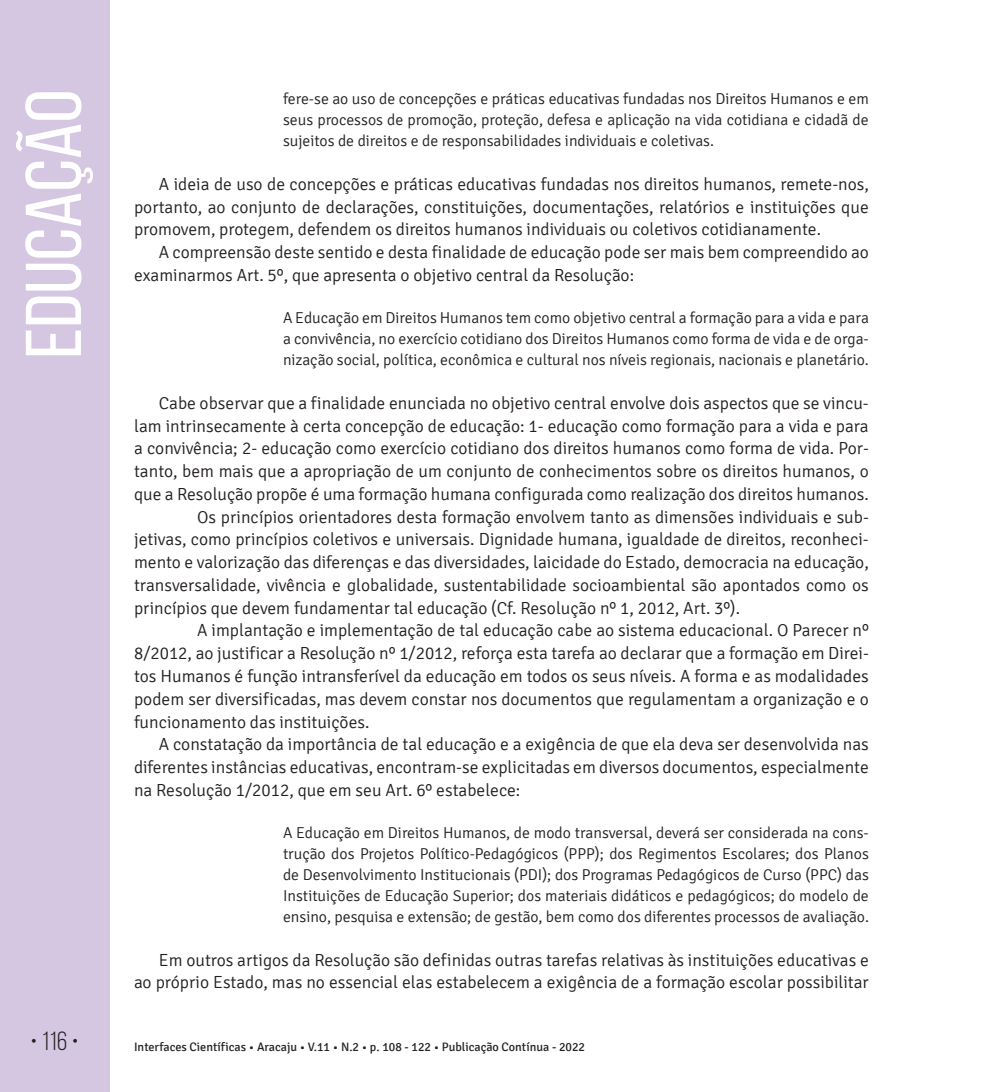
<style>
.page{position:relative;width:993px;height:1092px;background:#fff}
.page>*{position:absolute;margin:0;border:0;box-sizing:border-box;transform-origin:0 0}
.t1{font:78.75px "Bebas Neue";color:#fff;scale:1.09 1}
.t2{font:26.25px "Bebas Neue";color:#231f20}
.t3{font:300 17.5px/22.8px "Signika";color:#231f20;text-align:justify}
.t4{font:300 15.75px/21px "Signika";color:#231f20;text-align:justify}
.t5{font:12.25px "Signika";color:#231f20}
</style>
<div class="page">
<div style="left:0;top:0;width:109px;height:1091px;background:#d5c6e1"></div>
<h1 class="t1" style="left:11px;top:358px;width:248px;rotate:-90deg">EDUCAÇÃO</h1>
<p class="t4" style="left:283px;top:89px;width:587px">fere-se ao uso de concepções e práticas educativas fundadas nos Direitos Humanos e em seus processos de promoção, proteção, defesa e aplicação na vida cotidiana e cidadã de sujeitos de direitos e de responsabilidades individuais e coletivas.</p>
<p class="t3" style="left:134px;top:173px;width:736px;text-indent:25px">A ideia de uso de concepções e práticas educativas fundadas nos direitos humanos, remete-nos, portanto, ao conjunto de declarações, constituições, documentações, relatórios e instituições que promovem, protegem, defendem os direitos humanos individuais ou coletivos cotidianamente.</p>
<p class="t3" style="left:134px;top:241px;width:736px;text-indent:25px">A compreensão deste sentido e desta finalidade de educação pode ser mais bem compreendido ao examinarmos Art. 5º, que apresenta o objetivo central da Resolução:</p>
<p class="t4" style="left:283px;top:307px;width:587px">A Educação em Direitos Humanos tem como objetivo central a formação para a vida e para a convivência, no exercício cotidiano dos Direitos Humanos como forma de vida e de orga&shy;nização social, política, econômica e cultural nos níveis regionais, nacionais e planetário.</p>
<p class="t3" style="left:159px;top:392px;width:711px">Cabe observar que a finalidade enunciada no objetivo central envolve dois aspectos que se vincu-</p>
<p class="t3" style="left:134px;top:414px;width:736px">lam intrinsecamente à certa concepção de educação: 1- educação como formação para a vida e para</p>
<p class="t3" style="left:134px;top:437px;width:736px">a convivência; 2- educação como exercício cotidiano dos direitos humanos como forma de vida. Por-</p>
<p class="t3" style="left:134px;top:460px;width:736px">tanto, bem mais que a apropriação de um conjunto de conhecimentos sobre os direitos humanos, o</p>
<p class="t3" style="left:134px;top:483px;width:736px">que a Resolução propõe é uma formação humana configurada como realização dos direitos humanos.</p>
<p class="t3" style="left:197px;top:505px;width:673px">Os princípios orientadores desta formação envolvem tanto as dimensões individuais e sub-</p>
<p class="t3" style="left:134px;top:528px;width:736px">jetivas, como princípios coletivos e universais. Dignidade humana, igualdade de direitos, reconheci-</p>
<p class="t3" style="left:134px;top:551px;width:736px">mento e valorização das diferenças e das diversidades, laicidade do Estado, democracia na educação,</p>
<p class="t3" style="left:134px;top:574px;width:736px">transversalidade, vivência e globalidade, sustentabilidade socioambiental são apontados como os</p>
<p class="t3" style="left:134px;top:596px;width:607px">princípios que devem fundamentar tal educação (Cf. Resolução nº 1, 2012, Art. 3º).</p>
<p class="t3" style="left:197px;top:619px;width:673px">A implantação e implementação de tal educação cabe ao sistema educacional. O Parecer nº</p>
<p class="t3" style="left:134px;top:642px;width:736px">8/2012, ao justificar a Resolução nº 1/2012, reforça esta tarefa ao declarar que a formação em Direi-</p>
<p class="t3" style="left:134px;top:665px;width:736px">tos Humanos é função intransferível da educação em todos os seus níveis. A forma e as modalidades</p>
<p class="t3" style="left:134px;top:687px;width:736px">podem ser diversificadas, mas devem constar nos documentos que regulamentam a organização e o</p>
<p class="t3" style="left:134px;top:710px;width:237px">funcionamento das instituições.</p>
<p class="t3" style="left:159px;top:733px;width:711px">A constatação da importância de tal educação e a exigência de que ela deva ser desenvolvida nas</p>
<p class="t3" style="left:134px;top:756px;width:736px">diferentes instâncias educativas, encontram-se explicitadas em diversos documentos, especialmente</p>
<p class="t3" style="left:134px;top:778px;width:388px">na Resolução 1/2012, que em seu Art. 6º estabelece:</p>
<p class="t4" style="left:283px;top:822px;width:587px">A Educação em Direitos Humanos, de modo transversal, deverá ser considerada na cons&shy;trução dos Projetos Político-Pedagógicos (PPP); dos Regimentos Escolares; dos Planos de Desenvolvimento Institucionais (PDI); dos Programas Pedagógicos de Curso (PPC) das Instituições de Educação Superior; dos materiais didáticos e pedagógicos; do modelo de ensino, pesquisa e extensão; de gestão, bem como dos diferentes processos de avaliação.</p>
<p class="t3" style="left:134px;top:948px;width:736px;text-align:right">Em outros artigos da Resolução são definidas outras tarefas relativas às instituições educativas e<br>ao próprio Estado, mas no essencial elas estabelecem a exigência de a formação escolar possibilitar</p>
<h2 class="t2" style="left:30px;top:1026px;width:50px">• 116 •</h2>
<p class="t5" style="left:134px;top:1040px;width:452px">Interfaces Científicas • Aracaju • V.11 • N.2 • p. 108 - 122 • Publicação Contínua - 2022</p>
</div>
